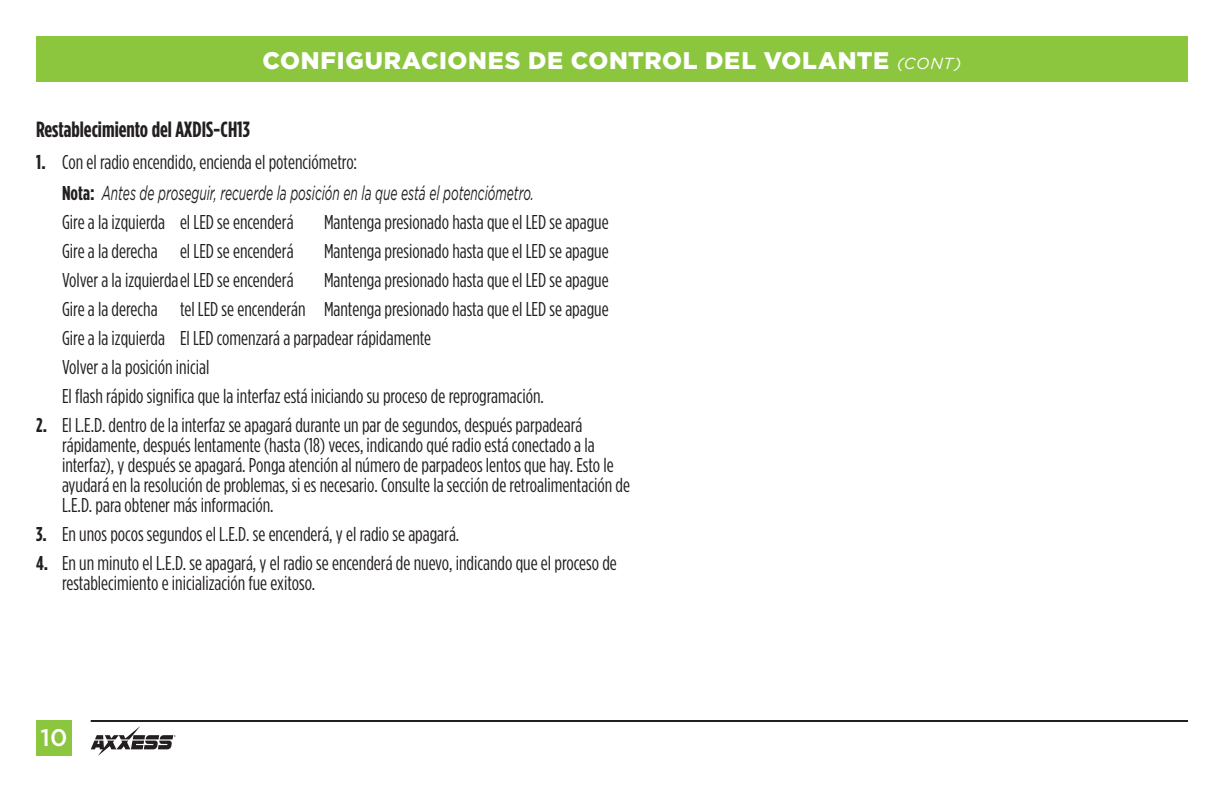
<style>
.page{position:relative;width:1224px;height:792px;background:#fff}
.page>*{position:absolute;margin:0;border:0;box-sizing:border-box;transform-origin:0 0}
.t1{font:900 24px "Gotham";letter-spacing:.03em;color:#fff}
.t2{font:500 24px "Gotham";color:#fff}
.t3{font:700 22px "Gotham Condensed";color:#231f20}
.t4{font:20px/20px "Gotham Condensed";color:#231f20}
.t5{font:italic 20px "Gotham";color:#231f20;scale:.6 1}
.s1{font-weight:400;font-style:italic;font-size:16px}
.s2{font-weight:700}
.s3{font-family:"Gotham Condensed";font-weight:700;font-style:normal}
</style>
<div class="page">
<div style="left:36px;top:36px;width:1152px;height:45px;background:#8bc63e"></div>
<div style="left:36px;top:720px;width:36px;height:36px;background:#8bc63e"></div>
<hr style="left:91px;top:720px;width:1097px;height:2px;background:#231f20">
<svg style="left:91px;top:726px;width:85px;height:30px"></svg>
<p class="t1" style="left:262px;top:46px;width:701px">CONFIGURACIONES DE CONTROL DEL VOLANTE <span class="s1">(CONT)</span></p>
<p class="t3" style="left:36px;top:116px;width:216px">Restablecimiento del AXDIS-CH13</p>
<p class="t4" style="left:36px;top:152px;width:323px"><span class="s2">1.</span> Con el radio encendido, encienda el potenciómetro:</p>
<p class="t5" style="left:62px;top:182px;width:788px"><span class="s3">Nota:</span> Antes de proseguir, recuerde la posición en la que está el potenciómetro.</p>
<p class="t4" style="left:62px;top:212px;width:233px">Gire a la izquierda el LED se encenderá</p>
<p class="t4" style="left:324px;top:212px;width:286px">Mantenga presionado hasta que el LED se apague</p>
<p class="t4" style="left:62px;top:241px;width:233px">Gire a la derecha el LED se encenderá</p>
<p class="t4" style="left:324px;top:241px;width:286px">Mantenga presionado hasta que el LED se apague</p>
<p class="t4" style="left:62px;top:270px;width:233px">Volver a la izquierdael LED se encenderá</p>
<p class="t4" style="left:62px;top:266px;width:548px;line-height:29px;text-indent:262px">Mantenga presionado hasta que el LED se apague Gire a la derecha tel LED se encenderán Mantenga presionado hasta que el LED se apague Gire a la izquierda El LED comenzará a parpadear rápidamente<br>Volver a la posición inicial<br>El flash rápido significa que la interfaz está iniciando su proceso de reprogramación.</p>
<p class="t4" style="left:62px;top:415px;width:570px;text-indent:-26px"><span class="s2">2.</span> El L.E.D. dentro de la interfaz se apagará durante un par de segundos, después parpadeará rápidamente, después lentamente (hasta (18) veces, indicando qué radio está conectado a la interfaz), y después se apagará. Ponga atención al número de parpadeos lentos que hay. Esto le ayudará en la resolución de problemas, si es necesario. Consulte la sección de retroalimentación de L.E.D. para obtener más información.</p>
<p class="t4" style="left:36px;top:524px;width:425px"><span class="s2">3.</span> En unos pocos segundos el L.E.D. se encenderá, y el radio se apagará.</p>
<p class="t4" style="left:62px;top:553px;width:556px;text-indent:-26px"><span class="s2">4.</span> En un minuto el L.E.D. se apagará, y el radio se encenderá de nuevo, indicando que el proceso de restablecimiento e inicialización fue exitoso.</p>
<p class="t2" style="left:40px;top:724px;width:29px">10</p>
</div>
